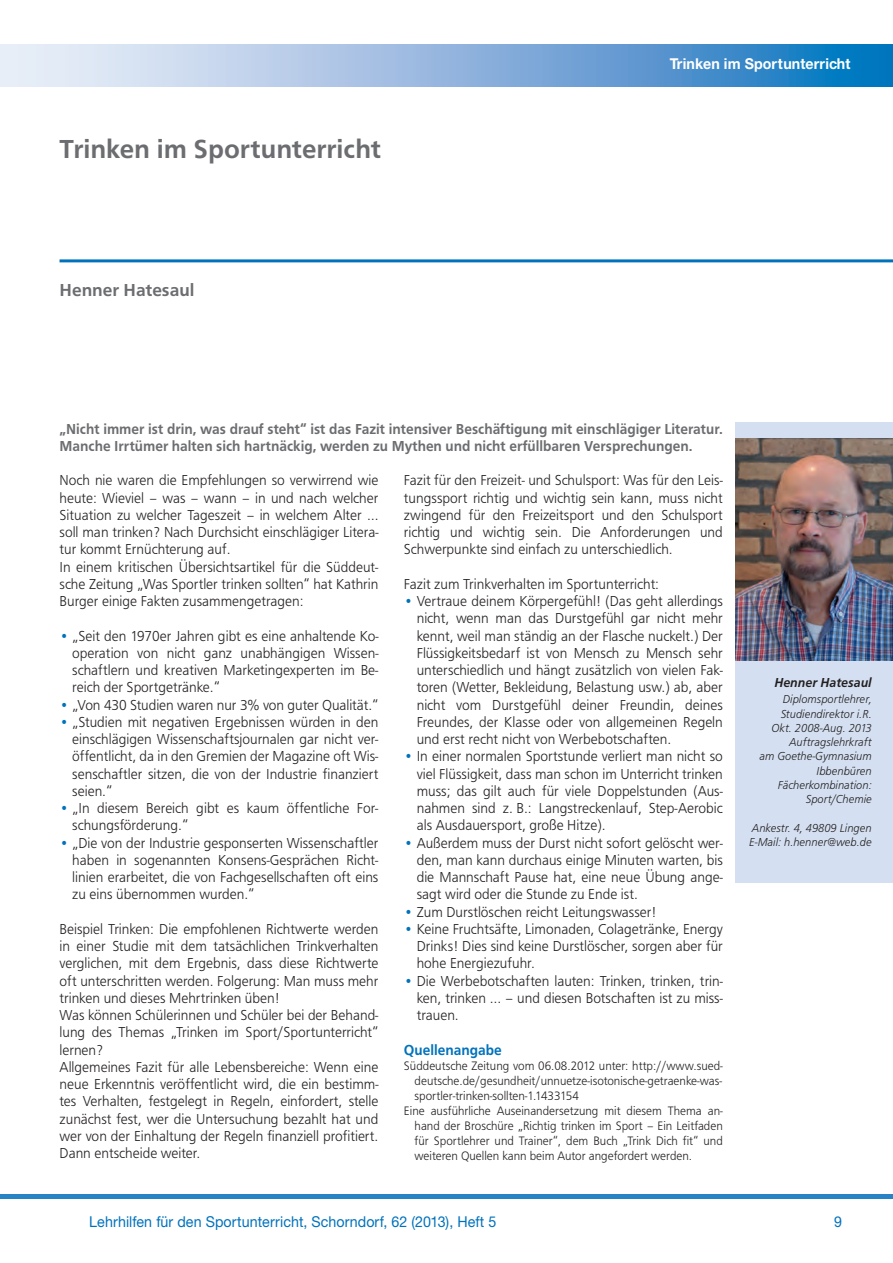
<style>
.page{position:relative;width:893px;height:1263px;background:#fff}
.page>*{position:absolute;margin:0;border:0;box-sizing:border-box;transform-origin:0 0}
.t1{font:500 27px "Frutus T";color:#6c6d70}
.t2{font:500 18px "Frutus T";color:#6c6d70}
.t3{font:300 15px/17.2px "Frutus T";color:#231f20;text-align:justify;scale:.95 1}
.t4{font:500 15px/17.2px "Frutus T";color:#6c6d70;scale:.95 1}
.t5{font:15px "Helvetica Neue CE";letter-spacing:.005em;color:#0072bc;scale:.95 1}
.t6{font:700 15px "Helvetica Neue CE";letter-spacing:.005em;color:#fff;scale:.95 1}
.t7{font:500 15px "Frutus T";color:#0072bc;scale:.95 1}
.t8{font:italic 500 13.5px "Frutus T";letter-spacing:.005em;color:#231f20;scale:.95 1}
.t9{font:300 12.75px "Frutus T";color:#231f20;scale:.95 1}
.t10{font:italic 300 12px/14.2px "Frutus T";letter-spacing:.005em;color:#231f20;text-align:right;scale:.95 1}
.s1{color:#0072bc}
</style>
<div class="page">
<div style="left:0;top:1194px;width:893px;height:5px;background:#2783c5"></div>
<svg style="left:0;top:44px;width:893px;height:43px;background:#88b4dd"></svg>
<div style="left:736px;top:422px;width:157px;height:460px;background:#d4e0f1"></div>
<img style="left:736px;top:439px;width:157px;height:221px">
<hr style="left:60px;top:259px;width:833px;height:3px;background:#0072bc">
<p class="t1" style="left:60px;top:134px;width:323px">Trinken im Sportunterricht</p>
<p class="t2" style="left:60px;top:279px;width:136px">Henner Hatesaul</p>
<p class="t6" style="left:670px;top:54px;width:192px">Trinken im Sportunterricht</p>
<p class="t4" style="left:60px;top:420px;width:700px">„Nicht immer ist drin, was drauf steht“ ist das Fazit intensiver Beschäftigung mit einschlägiger Literatur.<br>Manche Irrtümer halten sich hartnäckig, werden zu Mythen und nicht erfüllbaren Versprechungen.</p>
<p class="t3" style="left:60px;top:471px;width:337px;text-align:left">Noch nie waren die Empfehlungen so verwirrend wie heute: Wieviel – was – wann – in und nach welcher Situation zu welcher Tageszeit – in welchem Alter … soll man trinken? Nach Durchsicht einschlägiger Litera&shy;tur kommt Ernüchterung auf.<br>In einem kritischen Übersichtsartikel für die Süddeut&shy;sche Zeitung „Was Sportler trinken sollten“ hat Kathrin Burger einige Fakten zusammengetragen:</p>
<p class="t3" style="left:72px;top:627px;width:324px;text-indent:-13px"><span class="s1">•</span> „Seit den 1970er Jahren gibt es eine anhaltende Ko&shy;operation von nicht ganz unabhängigen Wissen&shy;schaftlern und kreativen Marketingexperten im Be&shy;reich der Sportgetränke.“</p>
<p class="t3" style="left:60px;top:696px;width:337px"><span class="s1">•</span> „Von 430 Studien waren nur 3% von guter Qualität.“</p>
<p class="t3" style="left:72px;top:713px;width:324px;text-indent:-13px"><span class="s1">•</span> „Studien mit negativen Ergebnissen würden in den einschlägigen Wissenschaftsjournalen gar nicht ver&shy;öffentlicht, da in den Gremien der Magazine oft Wis&shy;senschaftler sitzen, die von der Industrie finanziert seien.“</p>
<p class="t3" style="left:72px;top:799px;width:324px;text-indent:-13px"><span class="s1">•</span> „In diesem Bereich gibt es kaum öffentliche For&shy;schungsförderung.“</p>
<p class="t3" style="left:72px;top:834px;width:324px;text-indent:-13px"><span class="s1">•</span> „Die von der Industrie gesponserten Wissenschaftler haben in sogenannten Konsens-Gesprächen Richt&shy;linien erarbeitet, die von Fachgesellschaften oft eins zu eins übernommen wurden.“</p>
<p class="t3" style="left:60px;top:920px;width:337px;text-align:left">Beispiel Trinken: Die empfohlenen Richtwerte werden in einer Studie mit dem tatsächlichen Trinkverhalten verglichen, mit dem Ergebnis, dass diese Richtwerte oft unterschritten werden. Folgerung: Man muss mehr trinken und dieses Mehrtrinken üben!<br>Was können Schülerinnen und Schüler bei der Behand&shy;lung des Themas „Trinken im Sport/Sportunterricht“ lernen?<br>Allgemeines Fazit für alle Lebensbereiche: Wenn eine neue Erkenntnis veröffentlicht wird, die ein bestimm&shy;tes Verhalten, festgelegt in Regeln, einfordert, stelle zunächst fest, wer die Untersuchung bezahlt hat und wer von der Einhaltung der Regeln finanziell profitiert.<br>Dann entscheide weiter.</p>
<p class="t3" style="left:404px;top:471px;width:337px">Fazit für den Freizeit- und Schulsport: Was für den Leis&shy;tungssport richtig und wichtig sein kann, muss nicht zwingend für den Freizeitsport und den Schulsport richtig und wichtig sein. Die Anforderungen und Schwerpunkte sind einfach zu unterschiedlich.</p>
<p class="t3" style="left:404px;top:575px;width:270px">Fazit zum Trinkverhalten im Sportunterricht:</p>
<p class="t3" style="left:417px;top:592px;width:324px;text-indent:-13px"><span class="s1">•</span> Vertraue deinem Körpergefühl! (Das geht allerdings nicht, wenn man das Durstgefühl gar nicht mehr kennt, weil man ständig an der Flasche nuckelt.) Der Flüssigkeitsbedarf ist von Mensch zu Mensch sehr unterschiedlich und hängt zusätzlich von vielen Fak&shy;toren (Wetter, Bekleidung, Belastung usw.) ab, aber nicht vom Durstgefühl deiner Freundin, deines Freundes, der Klasse oder von allgemeinen Regeln und erst recht nicht von Werbebotschaften.</p>
<p class="t3" style="left:417px;top:747px;width:324px;text-indent:-13px"><span class="s1">•</span> In einer normalen Sportstunde verliert man nicht so viel Flüssigkeit, dass man schon im Unterricht trinken muss; das gilt auch für viele Doppelstunden (Aus&shy;nahmen sind z. B.: Langstreckenlauf, Step-Aerobic als Ausdauersport, große Hitze).</p>
<p class="t3" style="left:417px;top:834px;width:324px;text-indent:-13px"><span class="s1">•</span> Außerdem muss der Durst nicht sofort gelöscht wer&shy;den, man kann durchaus einige Minuten warten, bis die Mannschaft Pause hat, eine neue Übung ange&shy;sagt wird oder die Stunde zu Ende ist.</p>
<p class="t3" style="left:404px;top:903px;width:267px"><span class="s1">•</span> Zum Durstlöschen reicht Leitungswasser!</p>
<p class="t3" style="left:417px;top:920px;width:324px;text-indent:-13px"><span class="s1">•</span> Keine Fruchtsäfte, Limonaden, Colagetränke, Energy Drinks! Dies sind keine Durstlöscher, sorgen aber für hohe Energiezufuhr.</p>
<p class="t3" style="left:417px;top:972px;width:324px;text-indent:-13px"><span class="s1">•</span> Die Werbebotschaften lauten: Trinken, trinken, trin&shy;ken, trinken … – und diesen Botschaften ist zu miss&shy;trauen.</p>
<p class="t7" style="left:404px;top:1041px;width:104px">Quellenangabe</p>
<p class="t9" style="left:404px;top:1058px;width:337px">Süddeutsche Zeitung vom 06.08.2012 unter: http://www.sued-</p>
<p class="t9" style="left:415px;top:1073px;width:325px">deutsche.de/gesundheit/unnuetze-isotonische-getraenke-was-</p>
<p class="t9" style="left:415px;top:1088px;width:174px">sportler-trinken-sollten-1.1433154</p>
<p class="t9" style="left:404px;top:1103px;width:337px">Eine ausführliche Auseinandersetzung mit diesem Thema an-</p>
<p class="t9" style="left:415px;top:1118px;width:326px">hand der Broschüre „Richtig trinken im Sport – Ein Leitfaden</p>
<p class="t9" style="left:415px;top:1133px;width:326px">für Sportlehrer und Trainer“, dem Buch „Trink Dich fit“ und</p>
<p class="t9" style="left:415px;top:1148px;width:294px">weiteren Quellen kann beim Autor angefordert werden.</p>
<p class="t8" style="left:774px;top:675px;width:104px">Henner Hatesaul</p>
<p class="t10" style="left:760px;top:692px;width:120px">Diplomsportlehrer,<br>Studiendirektor i.R.<br>Okt. 2008-Aug. 2013<br>Auftragslehrkraft<br>am Goethe-Gymnasium<br>Ibbenbüren<br>Fächerkombination:<br>Sport/Chemie</p>
<p class="t10" style="left:749px;top:820px;width:131px;text-align:left">Ankestr. 4, 49809 Lingen<br>E-Mail: h.henner@web.de</p>
<p class="t5" style="left:89px;top:1213px;width:430px">Lehrhilfen für den Sportunterricht, Schorndorf, 62 (2013), Heft 5</p>
<p class="t5" style="left:834px;top:1213px;width:10px">9</p>
</div>
